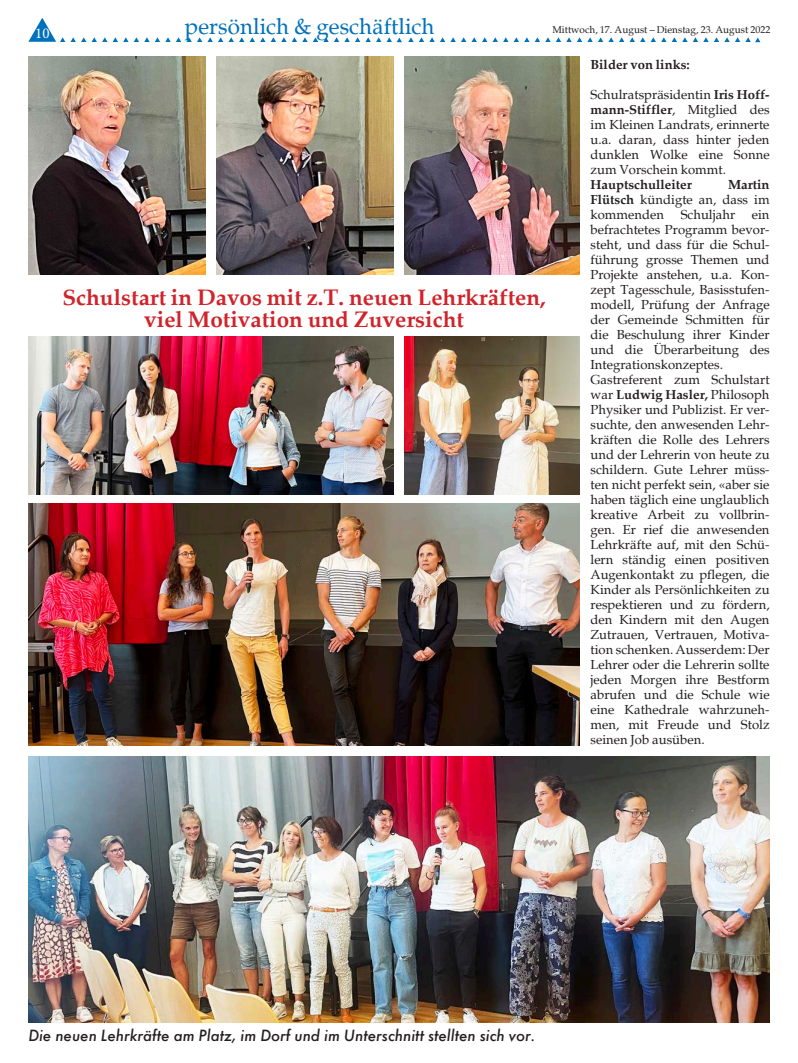
<style>
.page{position:relative;width:798px;height:1063px;background:#fff}
.page>*{position:absolute;margin:0;border:0;box-sizing:border-box;transform-origin:0 0}
.Lauftext{font:700 22.5px "Palatia";color:#d1232a}
.Seitenrubrik{font:22.5px "Palatia";color:#0072bc}
.Lauftext-2{font:italic 500 15px "Futura";color:#231f20}
.t1{font:15px "Minion Pro";color:#fff}
.Lauftext-3{font:13.12px/15px "Palatia";color:#231f20;text-align:justify}
.Lauftext-4{font:700 13.12px "Palatia";color:#231f20}
.t2{font:10px "Palatia";color:#231f20}
.s1{font-weight:700}
</style>
<div class="page">
<svg style="left:113px;top:37px;width:15px;height:5px"></svg>
<svg style="left:134px;top:37px;width:15px;height:5px"></svg>
<svg style="left:155px;top:37px;width:152px;height:5px"></svg>
<svg style="left:313px;top:37px;width:15px;height:5px"></svg>
<svg style="left:334px;top:37px;width:15px;height:5px"></svg>
<svg style="left:28px;top:18px;width:79px;height:24px"></svg>
<svg style="left:355px;top:37px;width:47px;height:5px"></svg>
<svg style="left:408px;top:37px;width:47px;height:5px"></svg>
<svg style="left:461px;top:37px;width:15px;height:5px"></svg>
<svg style="left:482px;top:37px;width:15px;height:5px"></svg>
<svg style="left:503px;top:37px;width:152px;height:5px"></svg>
<svg style="left:661px;top:37px;width:15px;height:5px"></svg>
<svg style="left:682px;top:37px;width:15px;height:5px"></svg>
<svg style="left:703px;top:37px;width:57px;height:5px"></svg>
<img style="left:28px;top:57px;width:178px;height:217px">
<img style="left:216px;top:57px;width:177px;height:217px">
<img style="left:404px;top:57px;width:175px;height:217px">
<img style="left:29px;top:756px;width:740px;height:267px">
<img style="left:28px;top:503px;width:551px;height:243px">
<img style="left:28px;top:336px;width:365px;height:158px">
<img style="left:404px;top:336px;width:175px;height:158px">
<p class="t1" style="left:35px;top:23px;width:16px">10</p>
<p class="Seitenrubrik" style="left:185px;top:12px;width:251px">persönlich &amp; geschäftlich</p>
<p class="t2" style="left:552px;top:23px;width:219px">Mittwoch, 17. August – Dienstag, 23. August 2022</p>
<p class="Lauftext-4" style="left:590px;top:57px;width:101px">Bilder von links:</p>
<p class="Lauftext-3" style="left:590px;top:87px;width:180px">Schulratspräsidentin <span class="s1">Iris Hoff&shy;mann-Stiffler</span>, Mitglied des im Kleinen Landrats, erinnerte u.a. daran, dass hinter jeden dunklen Wolke eine Sonne zum Vorschein kommt.</p>
<p class="Lauftext-4" style="left:590px;top:177px;width:103px">Hauptschulleiter</p>
<p class="Lauftext-3" style="left:590px;top:177px;width:180px;text-indent:137px"><span class="s1">Martin Flütsch</span> kündigte an, dass im kommenden</p>
<p class="Lauftext-3" style="left:680px;top:207px;width:56px">Schuljahr</p>
<p class="Lauftext-3" style="left:590px;top:207px;width:180px;text-indent:161px">ein befrachtetes Programm bevor&shy;steht, und dass für die Schul&shy;führung grosse Themen und Projekte anstehen, u.a. Kon&shy;zept Tagesschule, Basisstufen&shy;modell, Prüfung der Anfrage der Gemeinde Schmitten für die Beschulung ihrer Kinder und die Überarbeitung des Integrationskonzeptes.</p>
<p class="Lauftext-3" style="left:590px;top:372px;width:180px">Gastreferent zum Schulstart war <span class="s1">Ludwig Hasler,</span> Philosoph Physiker und Publizist. Er ver&shy;suchte, den anwesenden Lehr&shy;kräften die Rolle des Lehrers und der Lehrerin von heute zu schildern. Gute Lehrer müss&shy;ten nicht perfekt sein, «aber sie haben täglich eine unglaublich kreative Arbeit zu vollbrin&shy;gen. Er rief die anwesenden Lehrkräfte auf, mit den Schü&shy;lern ständig einen positiven Augenkontakt zu pflegen, die Kinder als Persönlichkeiten zu respektieren und zu fördern, den Kindern mit den Augen Zutrauen, Vertrauen, Motiva&shy;tion schenken. Ausserdem: Der Lehrer oder die Lehrerin sollte jeden Morgen ihre Bestform abrufen und die Schule wie eine Kathedrale wahrzuneh&shy;men, mit Freude und Stolz seinen Job ausüben.</p>
<p class="Lauftext" style="left:62px;top:283px;width:484px">Schulstart in Davos mit z.T. neuen Lehrkräften,</p>
<p class="Lauftext" style="left:144px;top:306px;width:321px">viel Motivation und Zuversicht</p>
<p class="Lauftext-2" style="left:28px;top:1026px;width:508px">Die neuen Lehrkräfte am Platz, im Dorf und im Unterschnitt stellten sich vor.</p>
</div>
